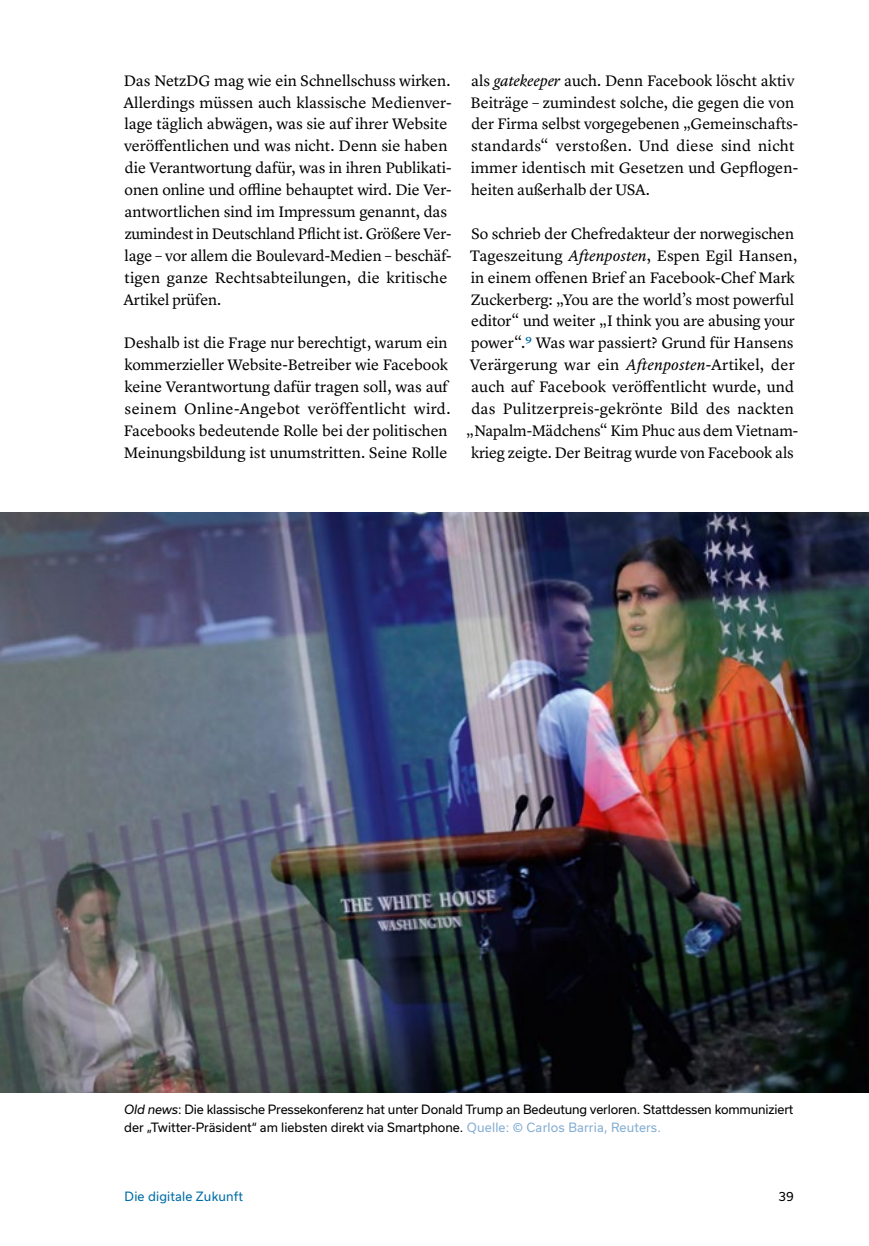
<style>
.page{position:relative;width:869px;height:1246px;background:#fff}
.page>*{position:absolute;margin:0;border:0;box-sizing:border-box;transform-origin:0 0}
.t1{font:15.75px/21.9px "Lyon Text";letter-spacing:-.005em;color:#000}
.t2{font:12.25px/17.5px "Usual";letter-spacing:-.01em;color:#000}
.t3{font:12.25px "Usual";letter-spacing:.015em;color:#006ca6}
.s1{font-style:italic}
.s2{color:#006ca6}
.s3{color:#85aed2}
</style>
<div class="page">
<img style="left:0;top:512px;width:868px;height:580px">
<p class="t1" style="left:123px;top:68px;width:330px">Das NetzDG mag wie ein Schnellschuss wirken.<br>Allerdings müssen auch klassische Medienver&shy;lage täglich abwägen, was sie auf ihrer Website veröffentlichen und was nicht. Denn sie haben die Verantwortung dafür, was in ihren Publikati&shy;onen online und offline behauptet wird. Die Ver&shy;antwortlichen sind im Impressum genannt, das zumindest in Deutschland Pflicht ist. Größere Ver&shy;lage – vor allem die Boulevard-Medien – beschäf&shy;tigen ganze Rechtsabteilungen, die kritische Artikel prüfen.</p>
<p class="t1" style="left:124px;top:331px;width:328px">Deshalb ist die Frage nur berechtigt, warum ein kommerzieller Website-Betreiber wie Facebook keine Verantwortung dafür tragen soll, was auf seinem Online-Angebot veröffentlicht wird.<br>Facebooks bedeutende Rolle bei der politischen Meinungsbildung ist unumstritten. Seine Rolle</p>
<p class="t1" style="left:470px;top:68px;width:329px">als <span class="s1">gatekeeper</span> auch. Denn Facebook löscht aktiv Beiträge – zumindest solche, die gegen die von der Firma selbst vorgegebenen „Gemeinschafts&shy;standards“ verstoßen. Und diese sind nicht immer identisch mit Gesetzen und Gepflogen&shy;heiten außerhalb der USA.</p>
<p class="t1" style="left:466px;top:221px;width:333px;text-align:center">So schrieb der Chefredakteur der norwegischen Tageszeitung <span class="s1">Aftenposten</span>, Espen Egil Hansen, in einem offenen Brief an Facebook-Chef Mark Zuckerberg: „You are the world’s most powerful editor“ und weiter „I think you are abusing your power“.<span class="s2">9</span> Was war passiert? Grund für Hansens Verärgerung war ein <span class="s1">Aftenposten</span>-Artikel, der auch auf Facebook veröffentlicht wurde, und das Pulitzerpreis-gekrönte Bild des nackten „Napalm-Mädchens“ Kim Phuc aus dem Vietnam&shy;krieg zeigte. Der Beitrag wurde von Facebook als</p>
<p class="t2" style="left:124px;top:1100px;width:670px"><span class="s1">Old news</span>: Die klassische Pressekonferenz hat unter Donald Trump an Bedeutung verloren. Stattdessen kommuniziert der „Twitter-Präsident“ am liebsten direkt via Smartphone. <span class="s3">Quelle: © Carlos Barria, Reuters.</span></p>
<p class="t3" style="left:125px;top:1188px;width:120px">Die digitale Zukunft</p>
<p class="t2" style="left:778px;top:1186px;width:17px">39</p>
</div>
